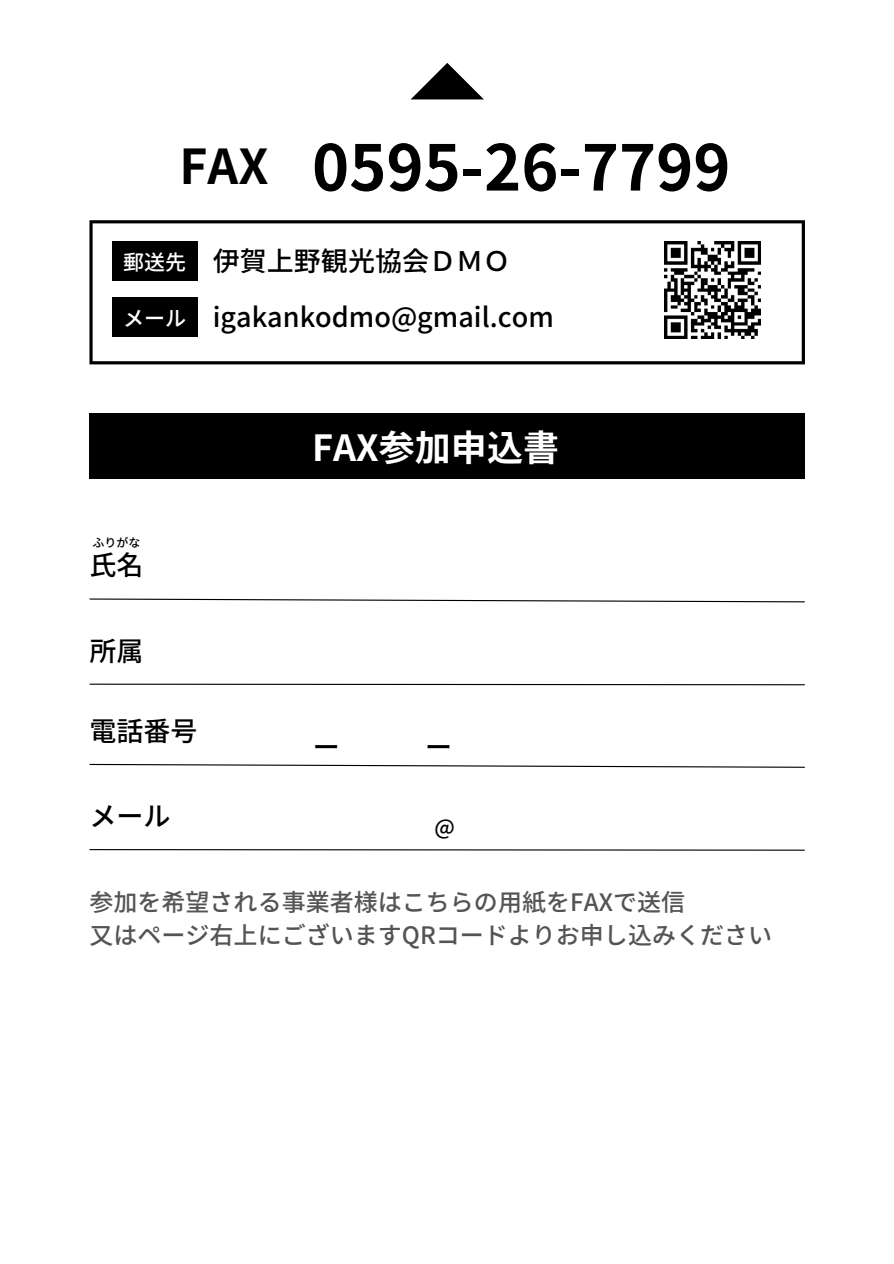
<style>
.page{position:relative;width:894px;height:1264px;background:#fff}
.page>*{position:absolute;margin:0;border:0;box-sizing:border-box;transform-origin:0 0}
.t1{font:63px "Generic 0";color:#000}
.t2{font:36px "Generic 0";color:#fff}
.t3{font:27px/55.8px "Generic 2";color:#000}
.t4{font:24px/32.7px "Generic 2";color:#545454}
.t5{font:21px "Generic 2";color:#000}
.t6{font:12px "Generic 2";color:#000}
.s1{font-size:48px}
.s2{font-size:21px;color:#fff}
</style>
<div class="page">
<svg style="left:410px;top:63px;width:74px;height:37px"></svg>
<div style="left:89px;top:414px;width:715px;height:65px;background:#000"></div>
<svg style="left:89px;top:598px;width:716px;height:5px"></svg>
<svg style="left:89px;top:683px;width:716px;height:3px"></svg>
<svg style="left:89px;top:763px;width:716px;height:5px"></svg>
<svg style="left:89px;top:849px;width:716px;height:2px"></svg>
<svg style="left:89px;top:220px;width:715px;height:144px"></svg>
<div style="left:112px;top:241px;width:85px;height:39px;background:#000"></div>
<div style="left:112px;top:297px;width:85px;height:39px;background:#000"></div>
<img style="left:663px;top:241px;width:97px;height:97px">
<h1 class="t1" style="left:179px;top:137px;width:552px"><span class="s1">FAX</span> 0595-26-7799</h1>
<p class="t3" style="left:123px;top:235px;width:432px"><span class="s2">郵送先</span> 伊賀上野観光協会ＤＭＯ<br><span class="s2">メール</span> igakankodmo@gmail.com</p>
<p class="t6" style="left:92px;top:536px;width:50px">ふりがな</p>
<p class="t3" style="left:89px;top:539px;width:56px">⽒名</p>
<p class="t3" style="left:89px;top:624px;width:56px">所属</p>
<p class="t3" style="left:89px;top:704px;width:110px">電話番号</p>
<p class="t3" style="left:89px;top:789px;width:83px">メール</p>
<h2 class="t2" style="left:312px;top:430px;width:248px">FAX参加申込書</h2>
<p class="t3" style="left:313px;top:720px;width:29px">ー</p>
<p class="t3" style="left:425px;top:720px;width:29px">ー</p>
<p class="t5" style="left:434px;top:818px;width:23px">＠</p>
<p class="t4" style="left:89px;top:887px;width:684px">参加を希望される事業者様はこちらの⽤紙をFAXで送信<br>⼜はページ右上にございますQRコードよりお申し込みください</p>
</div>
